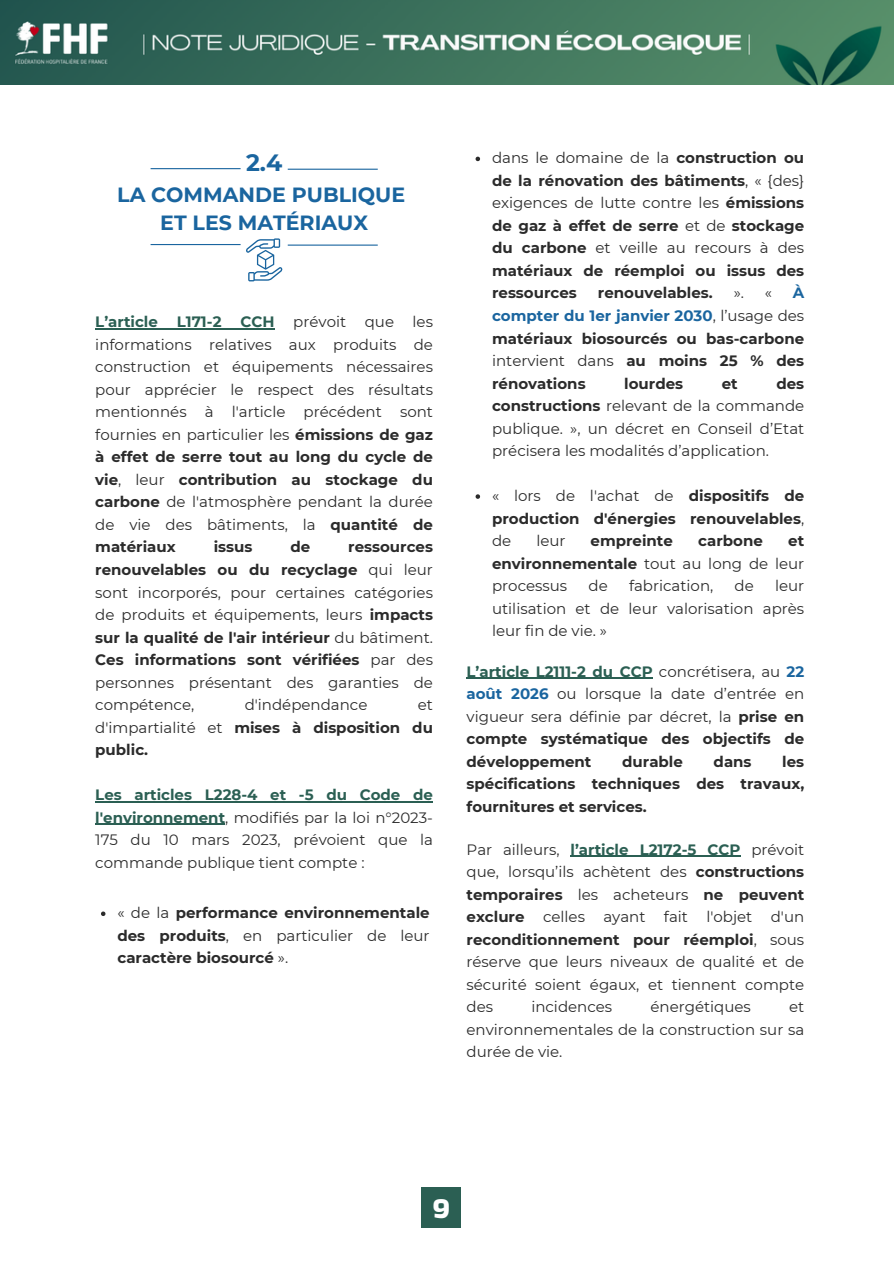
<style>
.page{position:relative;width:894px;height:1264px;background:#fff}
.page>*{position:absolute;margin:0;border:0;box-sizing:border-box;transform-origin:0 0}
.t1{font:700 27.6px "Thicker";color:#fff}
.t2{font:700 23.55px "Montserrat";color:#1a659f}
.t3{font:700 20.55px/28.2px "Montserrat";color:#1a659f;text-align:center}
.t4{font:15px/22.5px "Montserrat";color:#2b2b2b;text-align:justify}
.t5{font:700 15px/22.5px "Montserrat";color:#2b2b2b;text-align:justify}
.t6{font:700 15px "Montserrat";color:#2b5f53}
.s1{font-weight:700}
.s2{font-weight:400}
.s3{font-weight:700;color:#2b5f53}
.s4{color:#1a659f}
.s5{font-weight:700;color:#1a659f}
</style>
<div class="page">
<div style="left:421px;top:1187px;width:40px;height:40px;background:#2b5f53"></div>
<svg style="left:475px;top:157px;width:5px;height:4px"></svg>
<svg style="left:475px;top:494px;width:5px;height:5px"></svg>
<img style="left:0;top:1px;width:893px;height:84px">
<hr style="left:150px;top:168px;width:90px;height:1px;background:#1a659f">
<hr style="left:288px;top:169px;width:89px;height:1px;background:#1a659f">
<hr style="left:150px;top:244px;width:90px;height:1px;background:#1a659f">
<hr style="left:288px;top:244px;width:89px;height:2px;background:#1a659f">
<svg style="left:246px;top:238px;width:36px;height:43px"></svg>
<hr style="left:95px;top:328px;width:179px;height:1px;background:#2b5f53">
<hr style="left:95px;top:801px;width:338px;height:1px;background:#2b5f53">
<hr style="left:95px;top:823px;width:130px;height:1px;background:#2b5f53">
<svg style="left:101px;top:911px;width:4px;height:5px"></svg>
<hr style="left:570px;top:855px;width:170px;height:1px;background:#2b5f53">
<hr style="left:466px;top:677px;width:186px;height:2px;background:#2b5f53">
<p class="t2" style="left:246px;top:148px;width:38px">2.4</p>
<p class="t3" style="left:117px;top:180px;width:289px">LA COMMANDE PUBLIQUE<br>ET LES MATÉRIAUX</p>
<p class="t6" style="left:95px;top:313px;width:64px">L’article</p>
<p class="t6" style="left:177px;top:313px;width:46px">L171-2</p>
<p class="t6" style="left:240px;top:313px;width:36px">CCH</p>
<p class="t4" style="left:95px;top:311px;width:339px;text-indent:198px">prévoit que les informations relatives aux produits de construction et équipements nécessaires pour apprécier le respect des résultats mentionnés à l'article précédent sont fournies en particulier les <span class="s1">émissions de gaz à effet de serre tout au long du cycle de vie</span>, leur <span class="s1">contribution au stockage du carbone</span> de l'atmosphère pendant la durée de vie des bâtiments, la <span class="s1">quantité de matériaux</span></p>
<p class="t5" style="left:214px;top:536px;width:40px">issus</p>
<p class="t5" style="left:290px;top:536px;width:21px">de</p>
<p class="t4" style="left:95px;top:536px;width:339px;text-indent:253px"><span class="s1">ressources renouvelables ou du recyclage</span> qui leur sont incorporés, pour certaines catégories de produits et équipements, leurs <span class="s1">impacts sur la qualité de l'air intérieur</span> du bâtiment.<br><span class="s1">Ces informations sont vérifiées</span> par des personnes présentant des garanties de compétence,</p>
<p class="t4" style="left:245px;top:693px;width:124px">d'indépendance</p>
<p class="t5" style="left:95px;top:693px;width:339px;text-indent:322px"><span class="s2">et d'impartialité et</span> mises à disposition du public.</p>
<p class="t4" style="left:95px;top:783px;width:339px"><span class="s3">Les articles L228-4 et -5 du Code de l'environnement</span>, modifiés par la loi n°2023- 175 du 10 mars 2023, prévoient que la commande publique tient compte :</p>
<p class="t5" style="left:117px;top:901px;width:313px"><span class="s2">« de la</span> performance environnementale des produits<span class="s2">, en particulier de leur </span>caractère biosourcé <span class="s2">».</span></p>
<h1 class="t5" style="left:492px;top:147px;width:313px"><span class="s2">dans le domaine de la</span> construction ou de la rénovation des bâtiments<span class="s2">, « {des} exigences de lutte contre les</span> émissions de gaz à effet de serre <span class="s2">et de</span> stockage du carbone <span class="s2">et veille au recours à des </span>matériaux de réemploi ou issus des ressources</h1>
<h1 class="t5" style="left:492px;top:282px;width:313px;text-indent:300px"><span class="s4">À compter du 1er janvier 2030</span><span class="s2">, l’usage des </span>matériaux biosourcés ou bas-carbone <span class="s2">intervient dans</span> au moins 25 % des rénovations</h1>
<h1 class="t5" style="left:597px;top:282px;width:116px">renouvelables.</h1>
<h1 class="t4" style="left:733px;top:282px;width:12px">».</h1>
<h1 class="t4" style="left:764px;top:282px;width:9px">«</h1>
<h1 class="t4" style="left:492px;top:372px;width:313px;text-indent:284px"><span class="s1">des constructions</span> relevant de la commande publique. », un décret en Conseil d’Etat précisera les modalités d’application.</h1>
<p class="t5" style="left:492px;top:484px;width:313px"><span class="s2">« lors de l'achat de</span> dispositifs de production d'énergies renouvelables<span class="s2">, de</span></p>
<h1 class="t5" style="left:624px;top:372px;width:60px">lourdes</h1>
<h1 class="t5" style="left:721px;top:372px;width:17px">et</h1>
<p class="t4" style="left:536px;top:529px;width:31px">leur</p>
<p class="t5" style="left:590px;top:529px;width:84px">empreinte</p>
<p class="t5" style="left:698px;top:529px;width:66px">carbone</p>
<p class="t4" style="left:492px;top:529px;width:313px;text-indent:296px"><span class="s1">et environnementale</span> tout au long de leur processus</p>
<p class="t4" style="left:588px;top:574px;width:21px">de</p>
<p class="t4" style="left:628px;top:574px;width:86px">fabrication,</p>
<p class="t4" style="left:734px;top:574px;width:21px">de</p>
<p class="t4" style="left:492px;top:574px;width:313px;text-indent:283px">leur utilisation et de leur valorisation après leur fin de vie. »</p>
<p class="t4" style="left:466px;top:660px;width:339px"><span class="s3">L’article L2111-2 du CCP</span> concrétisera, au <span class="s5">22 août 2026</span> ou lorsque la date d’entrée en vigueur sera définie par décret, la <span class="s1">prise en compte systématique des objectifs de développement</span></p>
<p class="t5" style="left:466px;top:750px;width:339px;text-indent:315px">les spécifications techniques des travaux, fournitures et services.</p>
<p class="t5" style="left:622px;top:750px;width:62px">durable</p>
<p class="t5" style="left:713px;top:750px;width:39px">dans</p>
<p class="t4" style="left:466px;top:838px;width:339px">Par ailleurs, <span class="s3">l’article L2172-5 CCP</span> prévoit que, lorsqu’ils achètent des <span class="s1">constructions temporaires</span> les acheteurs <span class="s1">ne peuvent exclure</span> celles ayant fait l'objet d'un <span class="s1">reconditionnement pour réemploi</span>, sous réserve que leurs niveaux de qualité et de sécurité soient égaux, et tiennent compte des</p>
<p class="t4" style="left:531px;top:995px;width:82px">incidences</p>
<p class="t4" style="left:650px;top:995px;width:102px">énergétiques</p>
<p class="t4" style="left:466px;top:995px;width:339px;text-indent:322px">et environnementales de la construction sur sa durée de vie.</p>
<p class="t1" style="left:433px;top:1193px;width:19px">9</p>
</div>
